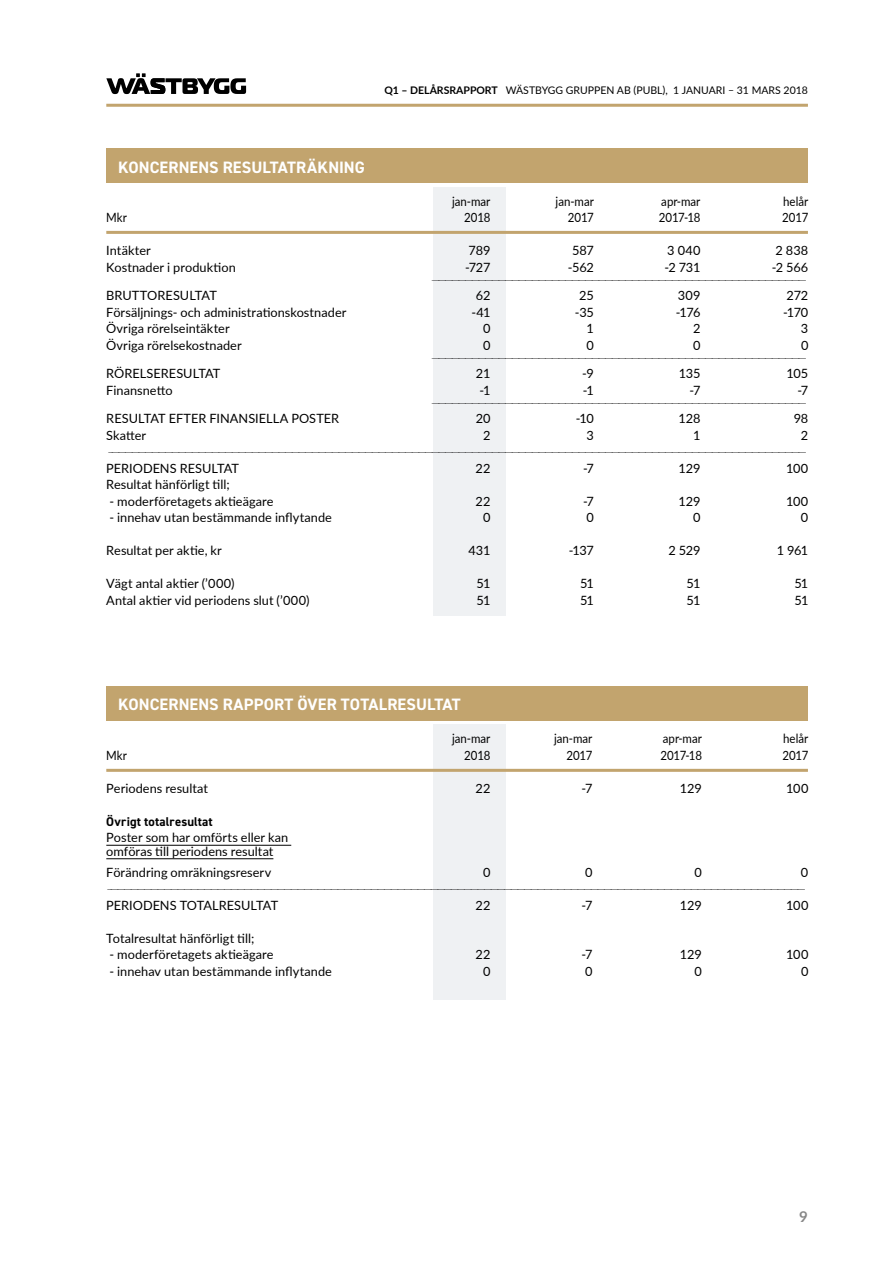
<style>
.page{position:relative;width:893px;height:1263px;background:#fff}
.page>*{position:absolute;margin:0;border:0;box-sizing:border-box;transform-origin:0 0}
.t1{font:700 16.5px "DIN2014";letter-spacing:.005em;color:#fff}
.t2{font:700 15px "Lato";color:#878787}
.t3{font:12.75px/13.5px "Lato";color:#000}
.t4{font:300 12.75px "Lato";color:#000;scale:1.5 1}
.t5{font:12.75px "Lato";color:#000;scale:.9 1}
.t6{font:700 12.75px "DIN2014";letter-spacing:.015em;color:#000}
.t7{font:10.5px "Lato";color:#000}
.s1{font-weight:700}
</style>
<div class="page">
<svg style="left:106px;top:73px;width:140px;height:21px"></svg>
<hr style="left:106px;top:104px;width:702px;height:3px;background:#c2a46e">
<div style="left:434px;top:724px;width:72px;height:275px;background:#eff1f3"></div>
<div style="left:434px;top:187px;width:72px;height:428px;background:#eff1f3"></div>
<div style="left:106px;top:149px;width:702px;height:34px;background:#c2a46e"></div>
<hr style="left:106px;top:231px;width:702px;height:3px;background:#c2a46e">
<div style="left:106px;top:687px;width:702px;height:34px;background:#c2a46e"></div>
<hr style="left:106px;top:769px;width:702px;height:3px;background:#c2a46e">
<hr style="left:106px;top:845px;width:185px;height:1px;background:#000">
<hr style="left:106px;top:858px;width:167px;height:1px;background:#000">
<p class="t7" style="left:384px;top:82px;width:425px"><span class="s1">Q1 – DELÅRSRAPPORT</span> WÄSTBYGG GRUPPEN AB (PUBL), 1 JANUARI – 31 MARS 2018</p>
<p class="t1" style="left:118px;top:156px;width:248px">KONCERNENS RESULTATRÄKNING</p>
<p class="t5" style="left:452px;top:192px;width:44px">jan-mar</p>
<p class="t5" style="left:556px;top:192px;width:44px">jan-mar</p>
<p class="t5" style="left:661px;top:192px;width:45px">apr-mar</p>
<p class="t5" style="left:783px;top:192px;width:29px">helår</p>
<p class="t5" style="left:106px;top:208px;width:25px">Mkr</p>
<p class="t5" style="left:464px;top:208px;width:31px">2018</p>
<p class="t5" style="left:568px;top:208px;width:30px">2017</p>
<p class="t5" style="left:659px;top:208px;width:48px">2017-18</p>
<p class="t5" style="left:782px;top:208px;width:30px">2017</p>
<p class="t3" style="left:106px;top:243px;width:46px">Intäkter</p>
<p class="t3" style="left:469px;top:243px;width:23px">789</p>
<p class="t3" style="left:572px;top:243px;width:23px">587</p>
<p class="t3" style="left:667px;top:243px;width:35px">3 040</p>
<p class="t3" style="left:775px;top:243px;width:34px">2 838</p>
<p class="t3" style="left:106px;top:260px;width:131px">Kostnader i produktion</p>
<p class="t3" style="left:465px;top:260px;width:27px">-727</p>
<p class="t3" style="left:568px;top:260px;width:28px">-562</p>
<p class="t3" style="left:664px;top:260px;width:38px">-2 731</p>
<p class="t3" style="left:772px;top:260px;width:38px">-2 566</p>
<p class="t4" style="left:430px;top:270px;width:253px">––––––––––––––––––––––––––––––––––––––––––––––––––––––––</p>
<p class="t3" style="left:106px;top:288px;width:112px">BRUTTORESULTAT</p>
<p class="t3" style="left:476px;top:288px;width:16px">62</p>
<p class="t3" style="left:579px;top:288px;width:16px">25</p>
<p class="t3" style="left:678px;top:288px;width:24px">309</p>
<p class="t3" style="left:787px;top:288px;width:23px">272</p>
<p class="t3" style="left:106px;top:305px;width:242px">Försäljnings- och administrationskostnader</p>
<p class="t3" style="left:471px;top:305px;width:21px">-41</p>
<p class="t3" style="left:575px;top:305px;width:21px">-35</p>
<p class="t3" style="left:676px;top:305px;width:26px">-176</p>
<p class="t3" style="left:783px;top:305px;width:27px">-170</p>
<p class="t3" style="left:106px;top:321px;width:125px">Övriga rörelseintäkter</p>
<p class="t3" style="left:483px;top:321px;width:9px">0</p>
<p class="t3" style="left:587px;top:321px;width:9px">1</p>
<p class="t3" style="left:693px;top:321px;width:9px">2</p>
<p class="t3" style="left:801px;top:321px;width:9px">3</p>
<p class="t3" style="left:106px;top:338px;width:137px">Övriga rörelsekostnader</p>
<p class="t3" style="left:483px;top:338px;width:9px">0</p>
<p class="t3" style="left:587px;top:338px;width:9px">0</p>
<p class="t3" style="left:693px;top:338px;width:9px">0</p>
<p class="t3" style="left:801px;top:338px;width:9px">0</p>
<p class="t4" style="left:430px;top:348px;width:253px">––––––––––––––––––––––––––––––––––––––––––––––––––––––––</p>
<p class="t3" style="left:106px;top:366px;width:116px">RÖRELSERESULTAT</p>
<p class="t3" style="left:476px;top:366px;width:16px">21</p>
<p class="t3" style="left:582px;top:366px;width:13px">-9</p>
<p class="t3" style="left:679px;top:366px;width:23px">135</p>
<p class="t3" style="left:787px;top:366px;width:23px">105</p>
<p class="t3" style="left:106px;top:383px;width:68px">Finansnetto</p>
<p class="t3" style="left:479px;top:383px;width:13px">-1</p>
<p class="t3" style="left:583px;top:383px;width:13px">-1</p>
<p class="t3" style="left:689px;top:383px;width:12px">-7</p>
<p class="t3" style="left:797px;top:383px;width:12px">-7</p>
<p class="t4" style="left:430px;top:393px;width:253px">––––––––––––––––––––––––––––––––––––––––––––––––––––––––</p>
<p class="t3" style="left:106px;top:411px;width:234px">RESULTAT EFTER FINANSIELLA POSTER</p>
<p class="t3" style="left:476px;top:411px;width:16px">20</p>
<p class="t3" style="left:576px;top:411px;width:20px">-10</p>
<p class="t3" style="left:678px;top:411px;width:23px">128</p>
<p class="t3" style="left:794px;top:411px;width:16px">98</p>
<p class="t3" style="left:106px;top:428px;width:41px">Skatter</p>
<p class="t3" style="left:483px;top:428px;width:9px">2</p>
<p class="t3" style="left:587px;top:428px;width:9px">3</p>
<p class="t3" style="left:693px;top:428px;width:9px">1</p>
<p class="t3" style="left:801px;top:428px;width:9px">2</p>
<p class="t4" style="left:107px;top:443px;width:468px">-––––––––––––––––––––––––––––––––––––––––––––––––––––––––––––––––––––––––––––––––––––––––––––––––––––––––</p>
<p class="t3" style="left:106px;top:461px;width:134px">PERIODENS RESULTAT</p>
<p class="t3" style="left:476px;top:461px;width:16px">22</p>
<p class="t3" style="left:583px;top:461px;width:12px">-7</p>
<p class="t3" style="left:678px;top:461px;width:24px">129</p>
<p class="t3" style="left:786px;top:461px;width:24px">100</p>
<p class="t3" style="left:106px;top:477px;width:125px">Resultat hänförligt till;</p>
<p class="t3" style="left:109px;top:494px;width:166px">- moderföretagets aktieägare</p>
<p class="t3" style="left:476px;top:494px;width:16px">22</p>
<p class="t3" style="left:583px;top:494px;width:12px">-7</p>
<p class="t3" style="left:678px;top:494px;width:24px">129</p>
<p class="t3" style="left:786px;top:494px;width:24px">100</p>
<p class="t3" style="left:109px;top:510px;width:224px">- innehav utan bestämmande inflytande</p>
<p class="t3" style="left:483px;top:510px;width:9px">0</p>
<p class="t3" style="left:587px;top:510px;width:9px">0</p>
<p class="t3" style="left:693px;top:510px;width:9px">0</p>
<p class="t3" style="left:801px;top:510px;width:9px">0</p>
<p class="t3" style="left:106px;top:543px;width:117px">Resultat per aktie, kr</p>
<p class="t3" style="left:468px;top:543px;width:24px">431</p>
<p class="t3" style="left:569px;top:543px;width:27px">-137</p>
<p class="t3" style="left:668px;top:543px;width:34px">2 529</p>
<p class="t3" style="left:777px;top:543px;width:33px">1 961</p>
<p class="t3" style="left:106px;top:576px;width:130px">Vägt antal aktier (’000)</p>
<p class="t3" style="left:476px;top:576px;width:15px">51</p>
<p class="t3" style="left:580px;top:576px;width:15px">51</p>
<p class="t3" style="left:686px;top:576px;width:15px">51</p>
<p class="t3" style="left:794px;top:576px;width:15px">51</p>
<p class="t3" style="left:106px;top:593px;width:205px">Antal aktier vid periodens slut (’000)</p>
<p class="t3" style="left:476px;top:593px;width:15px">51</p>
<p class="t3" style="left:580px;top:593px;width:15px">51</p>
<p class="t3" style="left:687px;top:593px;width:15px">51</p>
<p class="t3" style="left:794px;top:593px;width:15px">51</p>
<p class="t1" style="left:118px;top:694px;width:344px">KONCERNENS RAPPORT ÖVER TOTALRESULTAT</p>
<p class="t5" style="left:452px;top:729px;width:44px">jan-mar</p>
<p class="t5" style="left:554px;top:729px;width:44px">jan-mar</p>
<p class="t5" style="left:663px;top:729px;width:45px">apr-mar</p>
<p class="t5" style="left:783px;top:729px;width:29px">helår</p>
<p class="t5" style="left:106px;top:746px;width:25px">Mkr</p>
<p class="t5" style="left:464px;top:746px;width:31px">2018</p>
<p class="t5" style="left:566px;top:746px;width:30px">2017</p>
<p class="t5" style="left:660px;top:746px;width:48px">2017-18</p>
<p class="t5" style="left:782px;top:746px;width:30px">2017</p>
<p class="t3" style="left:106px;top:781px;width:103px">Periodens resultat</p>
<p class="t3" style="left:476px;top:781px;width:16px">22</p>
<p class="t3" style="left:581px;top:781px;width:12px">-7</p>
<p class="t3" style="left:680px;top:781px;width:24px">129</p>
<p class="t3" style="left:786px;top:781px;width:24px">100</p>
<p class="t6" style="left:106px;top:813px;width:108px">Övrigt totalresultat</p>
<p class="t3" style="left:106px;top:830px;width:183px">Poster som har omförts eller kan omföras till periodens resultat</p>
<p class="t3" style="left:106px;top:865px;width:166px">Förändring omräkningsreserv</p>
<p class="t3" style="left:483px;top:865px;width:9px">0</p>
<p class="t3" style="left:585px;top:865px;width:9px">0</p>
<p class="t3" style="left:695px;top:865px;width:9px">0</p>
<p class="t3" style="left:801px;top:865px;width:9px">0</p>
<p class="t4" style="left:106px;top:880px;width:468px">-––––––––––––––––––––––––––––––––––––––––––––––––––––––––––––––––––––––––––––––––––––––––––––––––––––––––</p>
<p class="t3" style="left:106px;top:898px;width:173px">PERIODENS TOTALRESULTAT</p>
<p class="t3" style="left:476px;top:898px;width:16px">22</p>
<p class="t3" style="left:581px;top:898px;width:12px">-7</p>
<p class="t3" style="left:680px;top:898px;width:24px">129</p>
<p class="t3" style="left:786px;top:898px;width:24px">100</p>
<p class="t3" style="left:106px;top:931px;width:150px">Totalresultat hänförligt till;</p>
<p class="t3" style="left:109px;top:947px;width:166px">- moderföretagets aktieägare</p>
<p class="t3" style="left:476px;top:947px;width:16px">22</p>
<p class="t3" style="left:581px;top:947px;width:12px">-7</p>
<p class="t3" style="left:680px;top:947px;width:24px">129</p>
<p class="t3" style="left:786px;top:947px;width:24px">100</p>
<p class="t3" style="left:109px;top:964px;width:224px">- innehav utan bestämmande inflytande</p>
<p class="t3" style="left:483px;top:964px;width:9px">0</p>
<p class="t3" style="left:585px;top:964px;width:9px">0</p>
<p class="t3" style="left:694px;top:964px;width:9px">0</p>
<p class="t3" style="left:801px;top:964px;width:9px">0</p>
<p class="t2" style="left:799px;top:1205px;width:10px">9</p>
</div>
